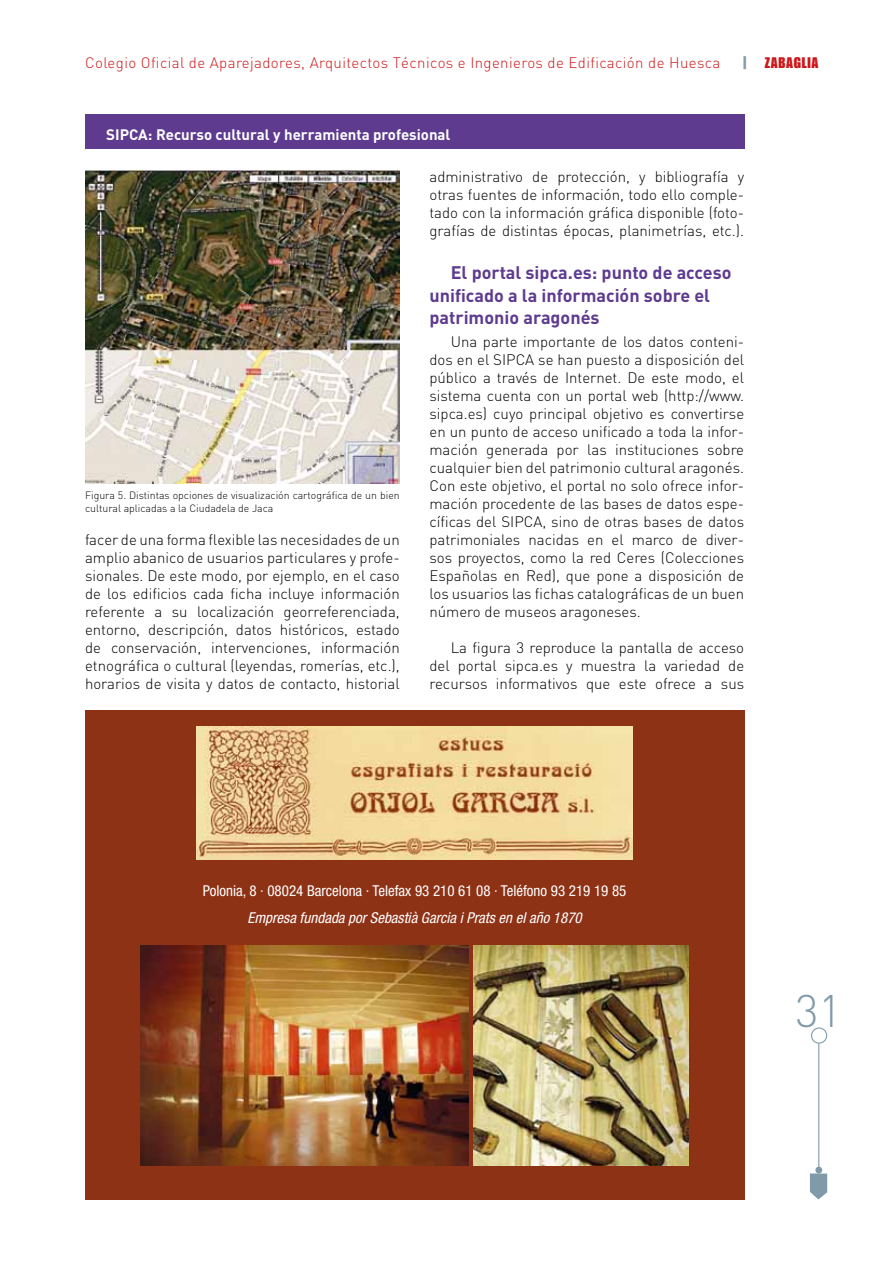
<style>
.page{position:relative;width:893px;height:1263px;background:#fff}
.page>*{position:absolute;margin:0;border:0;box-sizing:border-box;transform-origin:0 0}
.t1{font:300 45px "DIN";color:#809aa9}
.t2{font:700 18px/22.5px "DIN";color:#5e3b8f}
.t3{font:300 15px/18px "DIN";color:#000;text-align:justify}
.t4{font:300 15px "DIN";letter-spacing:.025em;color:#cd1619}
.t5{font:condensed 15px "Helvetica Neue LT Std";color:#fff}
.t6{font:italic condensed 15px "Helvetica Neue LT Std";color:#fff}
.t7{font:700 15px "DIN";color:#fff}
.t8{font:15px "Impact LT Std";letter-spacing:.05em;color:#cd1619}
.t9{font:300 10.5px/12.6px "DIN";color:#000}
.s1{font-family:"DIN";font-weight:900;color:#809aa9}
</style>
<div class="page">
<svg style="left:810px;top:1173px;width:17px;height:26px"></svg>
<div style="left:815px;top:1166px;width:7px;height:7px;background:#809aa9;border-radius:50%"></div>
<div style="left:811px;top:1027px;width:16px;height:17px;border:1px solid #809aa9;border-radius:50%"></div>
<hr style="left:818px;top:1043px;width:1px;height:127px;background:#809aa9">
<div style="left:85px;top:710px;width:659px;height:489px;background:#8e3216"></div>
<img style="left:196px;top:726px;width:437px;height:133px">
<img style="left:141px;top:945px;width:327px;height:220px">
<img style="left:474px;top:945px;width:215px;height:220px">
<img style="left:85px;top:170px;width:315px;height:314px">
<div style="left:85px;top:115px;width:659px;height:34px;background:#5e3b8f"></div>
<p class="t4" style="left:85px;top:53px;width:637px">Colegio Oficial de Aparejadores, Arquitectos Técnicos e Ingenieros de Edificación de Huesca</p>
<p class="t8" style="left:742px;top:53px;width:78px"><span class="s1">|</span> ZABAGLIA</p>
<p class="t7" style="left:106px;top:124px;width:346px">SI PCA: Recurso cultural y herramienta profesional</p>
<p class="t9" style="left:85px;top:489px;width:316px">Figura 5. Distintas opciones de visualización cartográfica de un bien cultural aplicadas a la Ciudadela de Jaca</p>
<p class="t3" style="left:85px;top:530px;width:316px">facer de una forma flexible las necesidades de un amplio abanico de usuarios particulares y profe&shy;sionales. De este modo, por ejemplo, en el caso de los edificios cada ficha incluye información referente a su localización georreferenciada, entorno, descripción, datos históricos, estado de conservación, intervenciones, información etnográfica o cultural (leyendas, romerías, etc.), horarios de visita y datos de contacto, historial</p>
<p class="t3" style="left:429px;top:168px;width:316px">administrativo de protección, y bibliografía y otras fuentes de información, todo ello comple&shy;tado con la información gráfica disponible (foto&shy;grafías de distintas épocas, planimetrías, etc.).</p>
<p class="t2" style="left:429px;top:260px;width:304px;text-indent:21px">El portal sipca.es: punto de acceso unificado a la información sobre el patrimonio aragonés</p>
<p class="t3" style="left:429px;top:332px;width:316px;text-indent:21px">Una parte importante de los datos conteni&shy;dos en el Sipca</p>
<p class="t3" style="left:429px;top:350px;width:316px;text-indent:109px">se han puesto a disposición del público a través de Internet. De este modo, el sistema cuenta con un portal web (http://www. sipca.es) cuyo principal objetivo es convertirse en un punto de acceso unificado a toda la infor&shy;mación generada por las instituciones sobre cualquier bien del patrimonio cultural aragonés.<br>Con este objetivo, el portal no solo ofrece infor&shy;mación procedente de las bases de datos espe&shy;cíficas del sipca</p>
<p class="t3" style="left:429px;top:512px;width:316px;text-indent:113px">, sino de otras bases de datos patrimoniales nacidas en el marco de diver&shy;sos proyectos, como la red Ceres (Colecciones Españolas en Red), que pone a disposición de los usuarios las fichas catalográficas de un buen número de museos aragoneses.</p>
<p class="t3" style="left:429px;top:638px;width:316px;text-indent:21px">La figura 3 reproduce la pantalla de acceso del portal sipca.es y muestra la variedad de recursos informativos que este ofrece a sus</p>
<p class="t5" style="left:203px;top:882px;width:425px">Polonia, 8 · 08024 Barcelona · Telefax 93 210 61 08 · Teléfono 93 219 19 85</p>
<p class="t6" style="left:247px;top:909px;width:336px">Empresa fundada por Sebastià Garcia i Prats en el año 1870</p>
<h1 class="t1" style="left:795px;top:983px;width:48px">31</h1>
</div>
